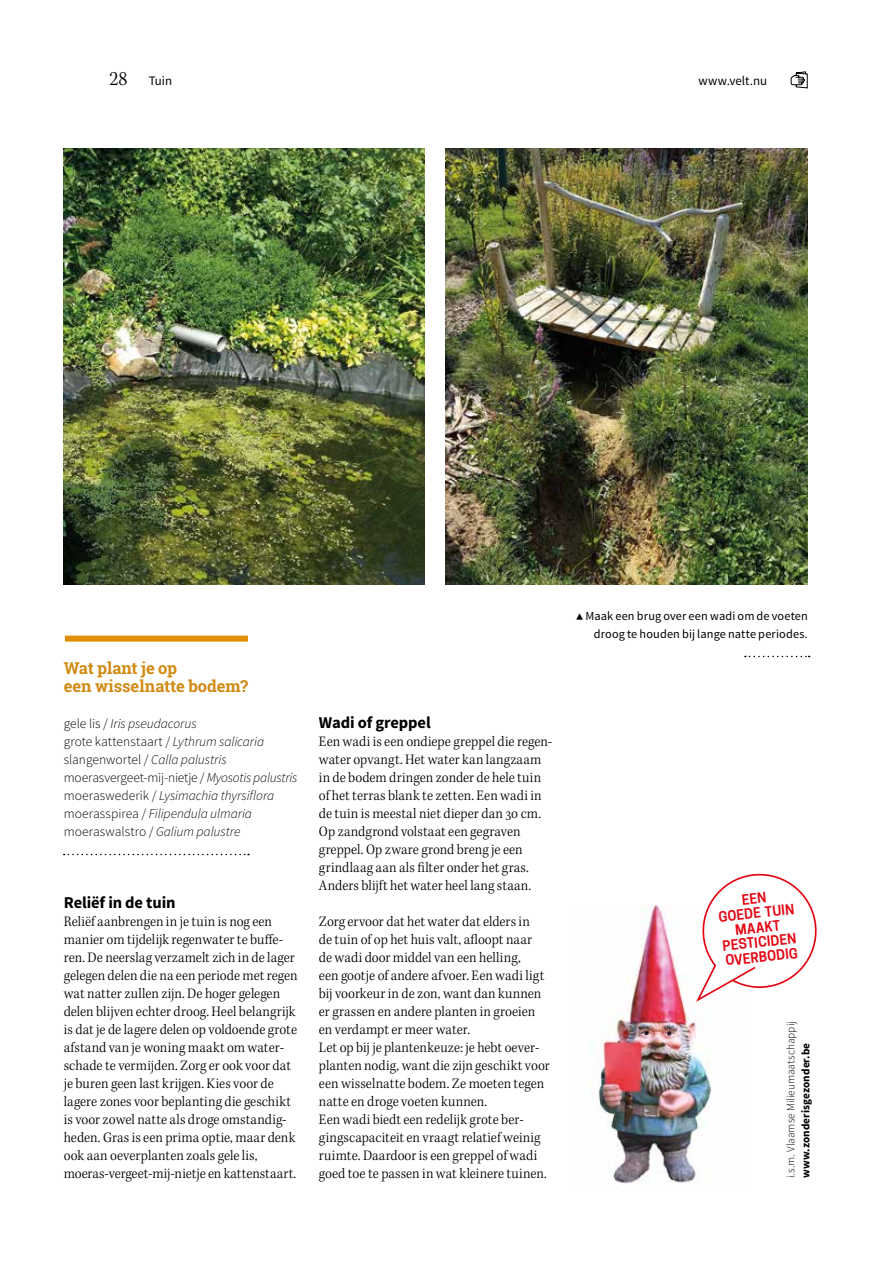
<style>
.page{position:relative;width:893px;height:1263px;background:#fff}
.page>*{position:absolute;margin:0;border:0;box-sizing:border-box;transform-origin:0 0}
.t1{font:700 16.5px/18px "Roboto Slab";letter-spacing:-.005em;color:#d18a12}
.t2{font:700 16.5px "Source Sans Pro";letter-spacing:-.01em;color:#000}
.t3{font:15px/18px "Kepler Std Light Scn";letter-spacing:.005em;color:#000}
.t4{font:italic 300 13.5px/18px "Source Sans Pro";letter-spacing:-.005em;color:#000}
.t5{font:600 13.35px/14.7px "Cooper Hewitt";color:#e30613;text-align:center}
.t6{font:12.9px "Source Sans Pro";color:#000}
.t7{font:12.3px/18px "Source Sans Pro";letter-spacing:.01em;color:#000;text-align:right}
.t8{font:300 11.25px "Source Sans Pro";color:#000}
.t9{font:700 11.25px "Source Sans Pro";letter-spacing:.005em;color:#000}
.s1{font-family:"Kepler Std Light Scn";font-size:21px}
.s2{font-style:normal}
.s3{font-weight:600}
</style>
<div class="page">
<svg style="left:791px;top:72px;width:16px;height:16px"></svg>
<img style="left:590px;top:906px;width:121px;height:278px">
<svg style="left:694px;top:873px;width:123px;height:131px"></svg>
<img style="left:64px;top:149px;width:360px;height:435px">
<img style="left:446px;top:149px;width:362px;height:435px">
<svg style="left:745px;top:656px;width:65px;height:1px"></svg>
<div style="left:65px;top:636px;width:183px;height:6px;background:#e28e04"></div>
<svg style="left:64px;top:854px;width:185px;height:1px"></svg>
<p class="t6" style="left:109px;top:73px;width:64px"><span class="s1">28</span> Tuin</p>
<p class="t6" style="left:698px;top:73px;width:70px">www.velt.nu</p>
<p class="t1" style="left:64px;top:659px;width:186px">Wat plant je op<br>een wisselnatte bodem?</p>
<p class="t4" style="left:64px;top:715px;width:235px"><span class="s2">gele lis /</span> Iris pseudacorus<br><span class="s2">grote kattenstaart /</span> Lythrum salicaria <span class="s2">slangenwortel /</span> Calla palustris <span class="s2">moerasvergeet-mij-nietje /</span> Myosotis palustris <span class="s2">moeraswederik /</span> Lysimachia thyrsiflora <span class="s2">moerasspirea /</span> Filipendula ulmaria <span class="s2">moeraswalstro /</span> Galium palustre</p>
<p class="t2" style="left:64px;top:892px;width:113px">Reliëf in de tuin</p>
<p class="t3" style="left:64px;top:913px;width:235px">Reliëf aanbrengen in je tuin is nog een manier om tijdelijk regenwater te buffe&shy;ren. De neerslag verzamelt zich in de lager gelegen delen die na een periode met regen wat natter zullen zijn. De hoger gelegen delen blijven echter droog. Heel belangrijk is dat je de lagere delen op voldoende grote afstand van je woning maakt om water&shy;schade te vermijden. Zorg er ook voor dat je buren geen last krijgen. Kies voor de lagere zones voor beplanting die geschikt is voor zowel natte als droge omstandig&shy;heden. Gras is een prima optie, maar denk ook aan oeverplanten zoals gele lis, moeras-vergeet-mij-nietje en kattenstaart.</p>
<p class="t2" style="left:319px;top:712px;width:113px">Wadi of greppel</p>
<p class="t3" style="left:319px;top:733px;width:235px">Een wadi is een ondiepe greppel die regen&shy;water opvangt. Het water kan langzaam in de bodem dringen zonder de hele tuin of het terras blank te zetten. Een wadi in de tuin is meestal niet dieper dan 30 cm.<br>Op zandgrond volstaat een gegraven greppel. Op zware grond breng je een grindlaag aan als filter onder het gras.<br>Anders blijft het water heel lang staan.</p>
<p class="t3" style="left:319px;top:913px;width:232px">Zorg ervoor dat het water dat elders in<br>de tuin of op het huis valt, afloopt naar<br>de wadi door middel van een helling,<br>een gootje of andere afvoer. Een wadi ligt bij voorkeur in de zon, want dan kunnen er grassen en andere planten in groeien en verdampt er meer water.<br>Let op bij je plantenkeuze: je hebt oever&shy;planten nodig, want die zijn geschikt voor een wisselnatte bodem. Ze moeten tegen natte en droge voeten kunnen.<br>Een wadi biedt een redelijk grote ber&shy;gingscapaciteit en vraagt relatief weinig ruimte. Daardoor is een greppel of wadi goed toe te passen in wat kleinere tuinen.</p>
<p class="t7" style="left:576px;top:607px;width:233px"><span class="s3">▲</span> Maak een brug over een wadi om de voeten droog te houden bij lange natte periodes.</p>
<p class="t5" style="left:716px;top:895px;width:77px;rotate:-6deg">een<br>goede tuin maakt pesticiden overbodig</p>
<p class="t8" style="left:784px;top:1178px;width:159px;rotate:-90deg">i.s.m. Vlaamse Milieumaatschappij</p>
<p class="t9" style="left:798px;top:1178px;width:137px;rotate:-90deg">www.zonderisgezonder.be</p>
</div>
